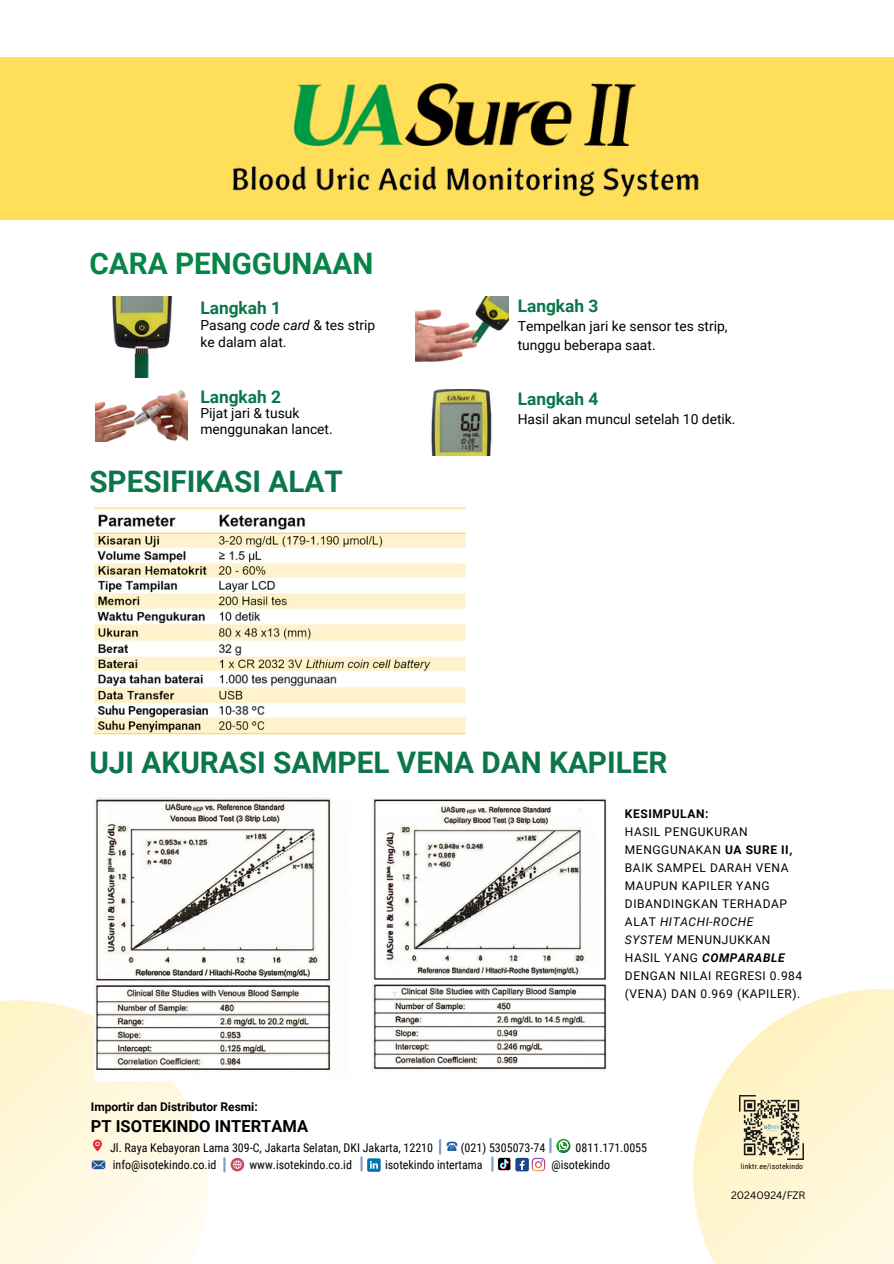
<style>
.page{position:relative;width:894px;height:1264px;background:#fff}
.page>*{position:absolute;margin:0;border:0;box-sizing:border-box;transform-origin:0 0}
.t1{font:700 29.7px "Roboto";color:#0b764a}
.t2{font:700 29.7px "Roboto";color:#058546}
.t3{font:700 17.25px "Roboto";color:#0b764a}
.t4{font:700 16.5px "Roboto";color:#000}
.t5{font:13.8px/16.8px "Roboto";color:#000}
.t6{font:12px/18px "Roboto";letter-spacing:.045em;color:#000}
.t7{font:12px "Roboto Condensed";color:#000}
.t8{font:700 12px "Roboto";color:#000}
.t9{font:10.5px "Canva Sans";color:#000}
.t10{font:7.65px "Roboto Condensed";letter-spacing:.025em;color:#000}
.s1{font-style:italic}
.s2{font-weight:700}
.s3{font-weight:700;font-style:italic}
</style>
<div class="page">
<div style="left:0;top:57px;width:893px;height:162px;background:#ffde59"></div>
<svg style="left:0;top:975px;width:245px;height:288px"></svg>
<img style="left:112px;top:296px;width:61px;height:81px">
<img style="left:95px;top:389px;width:93px;height:52px">
<img style="left:415px;top:296px;width:93px;height:66px">
<img style="left:431px;top:389px;width:61px;height:66px">
<svg style="left:693px;top:989px;width:200px;height:274px;fill:#fff6d3"></svg>
<img style="left:95px;top:797px;width:237px;height:283px">
<img style="left:371px;top:798px;width:237px;height:273px">
<img style="left:95px;top:507px;width:370px;height:228px">
<img style="left:89px;top:1137px;width:16px;height:16px">
<svg style="left:92px;top:1160px;width:13px;height:9px"></svg>
<svg style="left:223px;top:1157px;width:21px;height:14px"></svg>
<svg style="left:360px;top:1157px;width:20px;height:14px"></svg>
<svg style="left:439px;top:1140px;width:2px;height:13px"></svg>
<img style="left:446px;top:1141px;width:12px;height:10px">
<svg style="left:491px;top:1157px;width:19px;height:13px"></svg>
<div style="left:515px;top:1157px;width:13px;height:14px;background:#1a4789;border-radius:2px"></div>
<svg style="left:519px;top:1160px;width:5px;height:9px"></svg>
<svg style="left:531px;top:1138px;width:39px;height:33px"></svg>
<img style="left:739px;top:1095px;width:64px;height:64px">
<img style="left:232px;top:166px;width:467px;height:31px">
<img style="left:294px;top:83px;width:341px;height:62px">
<p class="t2" style="left:89px;top:246px;width:285px">CARA PENGGUNAAN</p>
<p class="t3" style="left:200px;top:298px;width:82px">Langkah 1</p>
<p class="t5" style="left:200px;top:317px;width:176px">Pasang <span class="s1">code card</span> &amp; tes strip ke dalam alat.</p>
<p class="t3" style="left:200px;top:386px;width:82px">Langkah 2</p>
<p class="t5" style="left:200px;top:406px;width:134px;line-height:15.8px">Pijat jari &amp; tusuk menggunakan lancet.</p>
<h2 class="t1" style="left:89px;top:464px;width:255px">SPESIFIKASI ALAT</h2>
<p class="t3" style="left:517px;top:296px;width:82px">Langkah 3</p>
<p class="t5" style="left:517px;top:316px;width:211px;line-height:19.2px">Tempelkan jari ke sensor tes strip, tunggu beberapa saat.</p>
<h1 class="t3" style="left:517px;top:389px;width:82px">Langkah 4</h1>
<h1 class="t5" style="left:517px;top:411px;width:219px">Hasil akan muncul setelah 10 detik.</h1>
<h2 class="t1" style="left:89px;top:745px;width:579px">UJI AKURASI SAMPEL VENA DAN KAPILER</h2>
<p class="t6" style="left:624px;top:805px;width:179px"><span class="s2">KESIMPULAN:<br></span>HASIL PENGUKURAN<br>MENGGUNAKAN <span class="s2">UA SURE II,<br></span>BAIK SAMPEL DARAH VENA<br>MAUPUN KAPILER YANG<br>DIBANDINGKAN TERHADAP<br>ALAT <span class="s1">HITACHI-ROCHE<br>SYSTEM</span> MENUNJUKKAN<br>HASIL YANG <span class="s3">COMPARABLE<br></span>DENGAN NILAI REGRESI 0.984 (VENA) DAN 0.969 (KAPILER).</p>
<h2 class="t8" style="left:91px;top:1099px;width:168px">Importir dan Distributor Resmi:</h2>
<h2 class="t4" style="left:91px;top:1116px;width:219px">PT ISOTEKINDO INTERTAMA</h2>
<h2 class="t7" style="left:110px;top:1140px;width:324px">Jl. Raya Kebayoran Lama 309-C, Jakarta Selatan, DKI Jakarta, 12210</h2>
<h2 class="t7" style="left:461px;top:1140px;width:86px">(021) 5305073-74</h2>
<h2 class="t7" style="left:575px;top:1140px;width:73px">0811.171.0055</h2>
<h2 class="t7" style="left:113px;top:1157px;width:105px">info@isotekindo.co.id</h2>
<h2 class="t7" style="left:249px;top:1157px;width:104px">www.isotekindo.co.id</h2>
<h2 class="t7" style="left:385px;top:1157px;width:99px">isotekindo intertama</h2>
<h2 class="t7" style="left:551px;top:1157px;width:60px">@isotekindo</h2>
<p class="t10" style="left:740px;top:1162px;width:64px">linktr.ee/isotekindo</p>
<h2 class="t9" style="left:731px;top:1187px;width:76px">20240924/FZR</h2>
</div>
